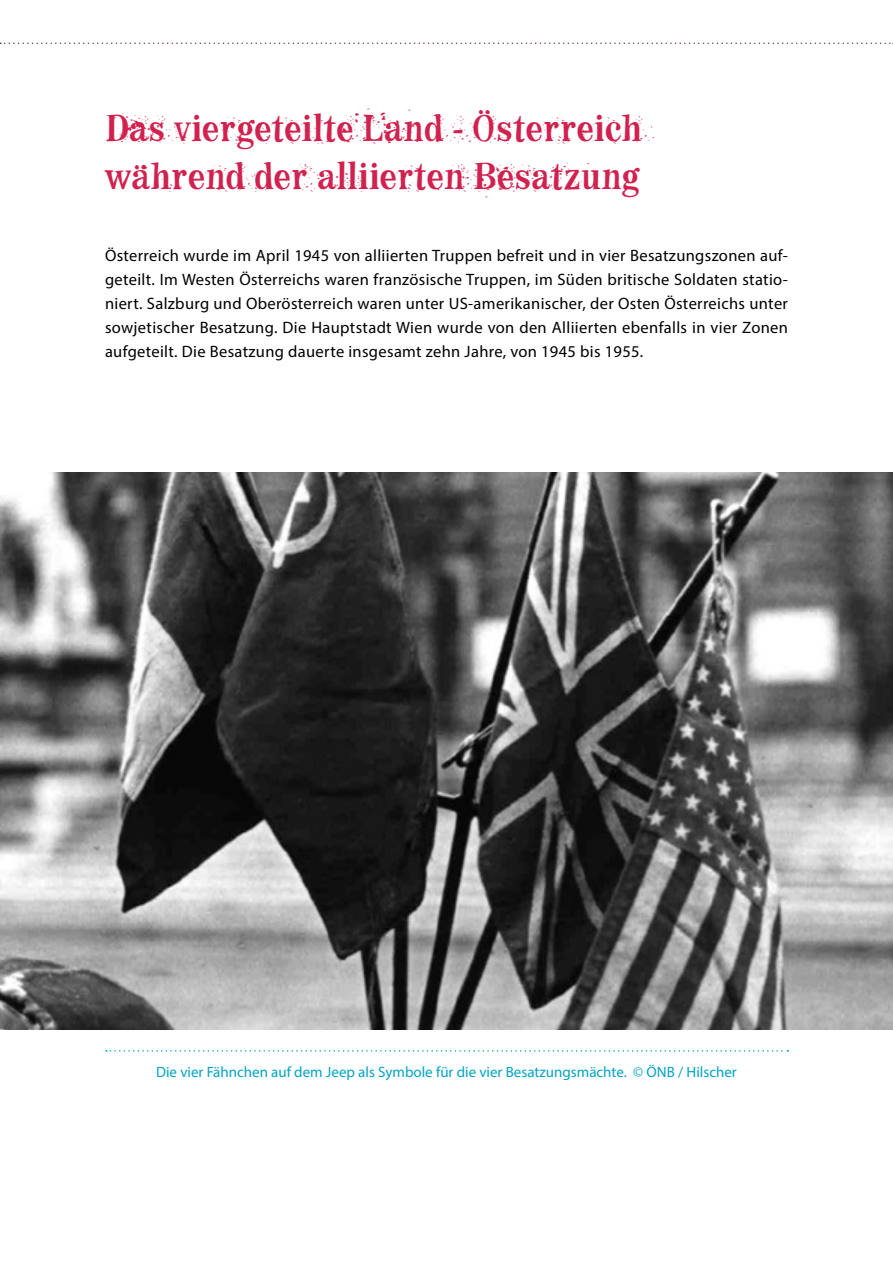
<style>
.page{position:relative;width:893px;height:1263px;background:#fff}
.page>*{position:absolute;margin:0;border:0;box-sizing:border-box;transform-origin:0 0}
._01_Titel{font:37.5px/48px "F2 F Mad Zine LT Std Dirt";color:#d1214e}
._03_MainText{font:16.5px/24px "Myriad Pro";letter-spacing:.02em;color:#000;text-align:justify}
._04_Marginaltext{font:15px "Myriad Pro";color:#00a4c3}
</style>
<div class="page">
<svg style="left:0;top:43px;width:893px;height:1px"></svg>
<svg style="left:106px;top:1050px;width:682px;height:1px"></svg>
<img style="left:0;top:472px;width:893px;height:557px">
<h1 class="_01_Titel" style="left:105px;top:104px;width:548px">DasviergeteilteLand - Österreich während der alliierten Besatzung</h1>
<p class="_03_MainText" style="left:105px;top:243px;width:684px">Österreich wurde im April 1945 von alliierten Truppen befreit und in vier Besatzungszonen auf&shy;geteilt. Im Westen Österreichs waren französische Truppen, im Süden britische Soldaten statio&shy;niert. Salzburg und Oberösterreich waren unter US-amerikanischer, der Osten Österreichs unter sowjetischer Besatzung. Die Hauptstadt Wien wurde von den Alliierten ebenfalls in vier Zonen aufgeteilt. Die Besatzung dauerte insgesamt zehn Jahre, von 1945 bis 1955.</p>
<p class="_04_Marginaltext" style="left:156px;top:1063px;width:582px">Die vier Fähnchen auf dem Jeep als Symbole für die vier Besatzungsmächte. © ÖNB / Hilscher</p>
</div>
